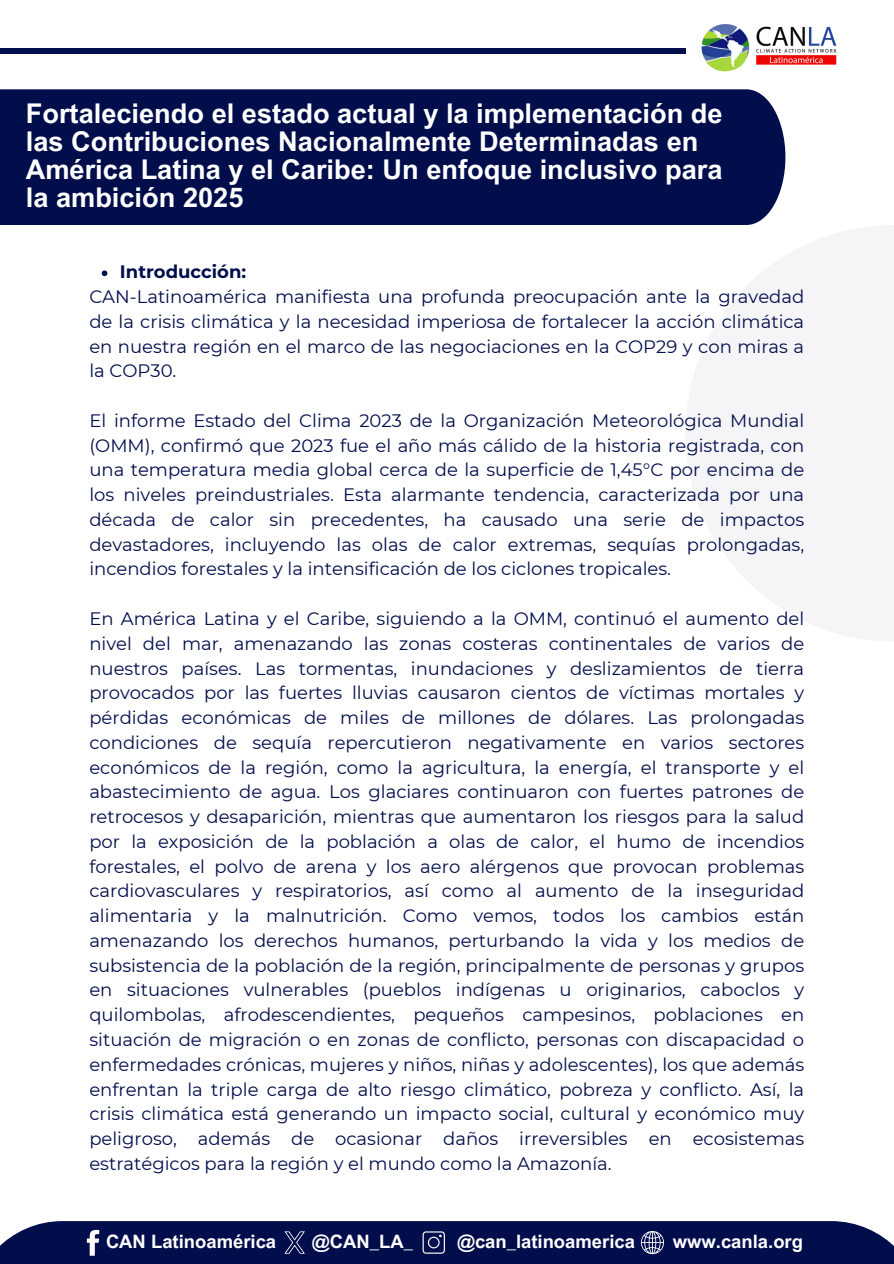
<style>
.page{position:relative;width:894px;height:1264px;background:#fff}
.page>*{position:absolute;margin:0;border:0;box-sizing:border-box;transform-origin:0 0}
.t1{font:700 27.15px/28.2px "Arial MT Pro";color:#fff}
.t2{font:700 18.45px "Arial MT Pro";color:#fff}
.t3{font:18px/24.8px "Montserrat";color:#020d4b;text-align:justify}
.t4{font:700 18px "Montserrat";color:#020d4b}
</style>
<div class="page">
<div style="left:685px;top:225px;width:208px;height:416px;background:#f5f5f7"></div>
<div style="left:0;top:89px;width:785px;height:136px;background:#020d4b"></div>
<svg style="left:102px;top:270px;width:5px;height:6px"></svg>
<img style="left:701px;top:24px;width:135px;height:47px">
<div style="left:0;top:48px;width:685px;height:6px;background:#020d4b"></div>
<div style="left:0;top:1220px;width:893px;height:43px;background:#020d4b"></div>
<svg style="left:87px;top:1229px;width:12px;height:26px"></svg>
<svg style="left:284px;top:1231px;width:20px;height:22px"></svg>
<svg style="left:422px;top:1231px;width:23px;height:22px"></svg>
<svg style="left:640px;top:1231px;width:23px;height:23px"></svg>
<p class="t1" style="left:26px;top:103px;width:698px">Fortaleciendo el estado actual y la implementación de las Contribuciones Nacionalmente Determinadas en América Latina y el Caribe: Un enfoque inclusivo para la ambición 2025</p>
<h1 class="t4" style="left:120px;top:261px;width:128px">Introducción:</h1>
<p class="t3" style="left:89px;top:284px;width:716px">CAN-Latinoamérica manifiesta una profunda preocupación ante la gravedad de la crisis climática y la necesidad imperiosa de fortalecer la acción climática en nuestra región en el marco de las negociaciones en la COP29 y con miras a la COP30.</p>
<p class="t3" style="left:89px;top:408px;width:716px">El informe Estado del Clima 2023 de la Organización Meteorológica Mundial (OMM), confirmó que 2023 fue el año más cálido de la historia registrada, con una temperatura media global cerca de la superficie de 1,45°C por encima de los niveles preindustriales. Esta alarmante tendencia, caracterizada por una década de calor sin precedentes, ha causado una serie de impactos devastadores, incluyendo las olas de calor extremas, sequías prolongadas, incendios forestales y la intensificación de los ciclones tropicales.</p>
<p class="t3" style="left:89px;top:606px;width:716px">En América Latina y el Caribe, siguiendo a la OMM, continuó el aumento del nivel del mar, amenazando las zonas costeras continentales de varios de nuestros países. Las tormentas, inundaciones y deslizamientos de tierra provocados por las fuertes lluvias causaron cientos de víctimas mortales y pérdidas económicas de miles de millones de dólares. Las prolongadas condiciones de sequía repercutieron negativamente en varios sectores económicos de la región, como la agricultura, la energía, el transporte y el abastecimiento de agua. Los glaciares continuaron con fuertes patrones de retrocesos y desaparición, mientras que aumentaron los riesgos para la salud por la exposición de la población a olas de calor, el humo de incendios forestales, el polvo de arena y los aero alérgenos que provocan problemas cardiovasculares y respiratorios, así como al aumento de la inseguridad alimentaria y la malnutrición. Como vemos, todos los cambios están amenazando los derechos humanos, perturbando la vida y los medios de subsistencia de la población de la región, principalmente de personas y grupos en situaciones vulnerables (pueblos indígenas u originarios, caboclos y quilombolas, afrodescendientes, pequeños campesinos, poblaciones en situación de migración o en zonas de conflicto, personas con discapacidad o enfermedades crónicas, mujeres y niños, niñas y adolescentes), los que además enfrentan la triple carga de alto riesgo climático, pobreza y conflicto. Así, la crisis climática está generando un impacto social, cultural y económico muy peligroso, además de ocasionar daños irreversibles en ecosistemas estratégicos para la región y el mundo como la Amazonía.</p>
<p class="t2" style="left:106px;top:1234px;width:172px">CAN Latinoamérica</p>
<h3 class="t2" style="left:312px;top:1234px;width:102px">@CAN_LA_</h3>
<p class="t2" style="left:457px;top:1234px;width:179px">@can_latinoamerica</p>
<h2 class="t2" style="left:672px;top:1234px;width:132px">www.canla.org</h2>
</div>
